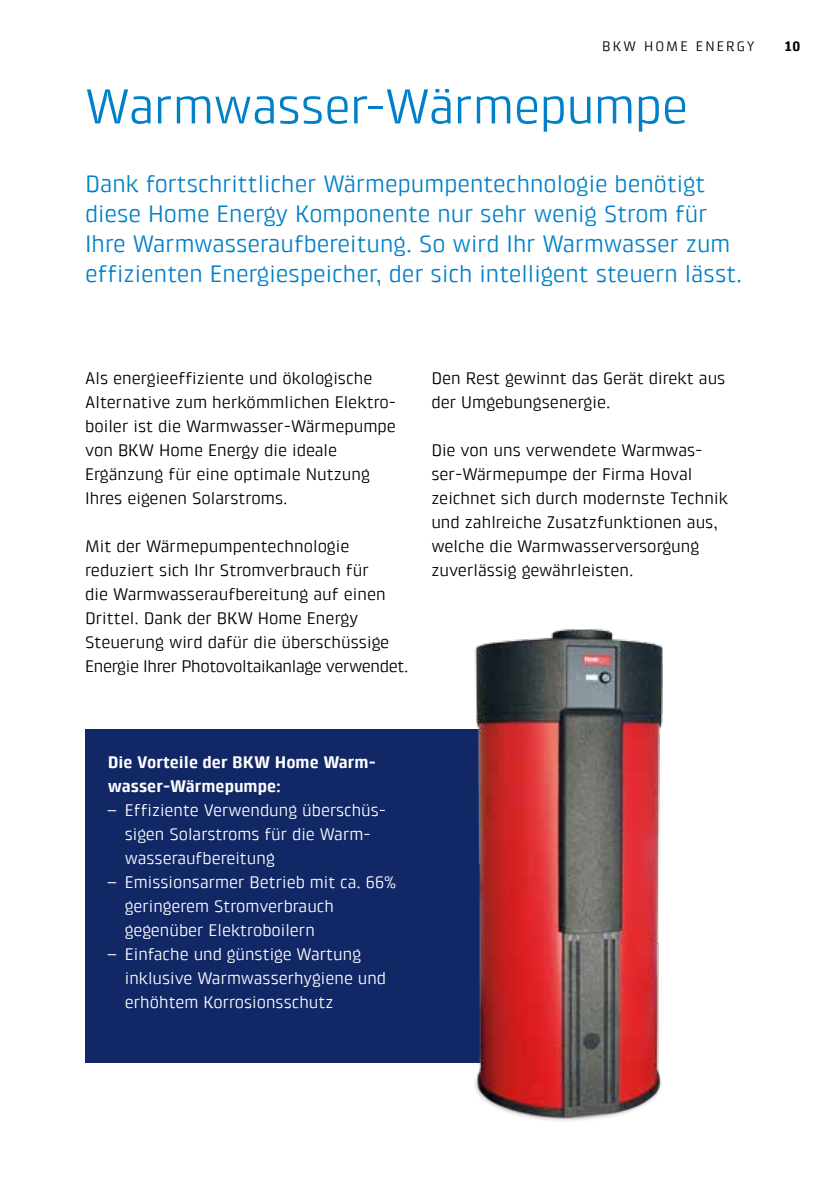
<style>
.page{position:relative;width:840px;height:1191px;background:#fff}
.page>*{position:absolute;margin:0;border:0;box-sizing:border-box;transform-origin:0 0}
.t1{font:50px "Klint Pro";letter-spacing:-.01em;color:#0080c8}
.t2{font:24px/30px "Klint Pro";color:#0080c8}
.t3{font:17px/24px "Klint Pro";color:#000}
.t4{font:17px/24px "Klint Pro";color:#fff}
.t5{font:700 17px/24px "Klint Pro";color:#fff}
.t6{font:14px "Klint Pro";letter-spacing:.15em;color:#000}
.t7{font:700 14px "Klint Pro";color:#000}
</style>
<div class="page">
<img style="left:420px;top:629px;width:243px;height:492px">
<div style="left:85px;top:729px;width:335px;height:333px;background:#122866"></div>
<p class="t6" style="left:602px;top:38px;width:154px">BKW HOME ENERGY</p>
<p class="t7" style="left:784px;top:38px;width:17px">10</p>
<h1 class="t1" style="left:85px;top:78px;width:604px">Warmwasser-Wärmepumpe</h1>
<p class="t2" style="left:85px;top:169px;width:658px">Dank fortschrittlicher Wärmepumpentechnologie benötigt diese Home Energy Komponente nur sehr wenig Strom für Ihre Warmwasseraufbereitung. So wird Ihr Warmwasser zum effizienten Energiespeicher, der sich intelligent steuern lässt.</p>
<p class="t3" style="left:85px;top:366px;width:312px">Als energieeffiziente und ökologische Alternative zum herkömmlichen Elektro&shy;boiler ist die Warmwasser-Wärmepumpe von BKW Home Energy die ideale Ergänzung für eine optimale Nutzung Ihres eigenen Solarstroms.</p>
<p class="t3" style="left:85px;top:534px;width:325px">Mit der Wärmepumpentechnologie reduziert sich Ihr Stromverbrauch für<br>die Warmwasseraufbereitung auf einen Drittel. Dank der BKW Home Energy Steuerung wird dafür die überschüssige Energie Ihrer Photovoltaikanlage verwendet.</p>
<p class="t3" style="left:431px;top:366px;width:295px">Den Rest gewinnt das Gerät direkt aus der Umgebungsenergie.</p>
<p class="t3" style="left:431px;top:438px;width:298px">Die von uns verwendete Warmwas&shy;ser-Wärmepumpe der Firma Hoval zeichnet sich durch modernste Technik und zahlreiche Zusatzfunktionen aus, welche die Warmwasserversorgung zuverlässig gewährleisten.</p>
<p class="t5" style="left:108px;top:750px;width:269px">Die Vorteile der BKW Home Warm&shy;wasser-Wärmepumpe:</p>
<p class="t4" style="left:125px;top:798px;width:263px;text-indent:-17px">– Effiziente Verwendung überschüs&shy;sigen Solarstroms für die Warm&shy;wasseraufbereitung</p>
<p class="t4" style="left:125px;top:870px;width:273px;text-indent:-17px">– Emissionsarmer Betrieb mit ca. 66% geringerem Stromverbrauch gegenüber Elektroboilern</p>
<p class="t4" style="left:125px;top:942px;width:263px;text-indent:-17px">– Einfache und günstige Wartung inklusive Warmwasserhygiene und erhöhtem Korrosionsschutz</p>
</div>
